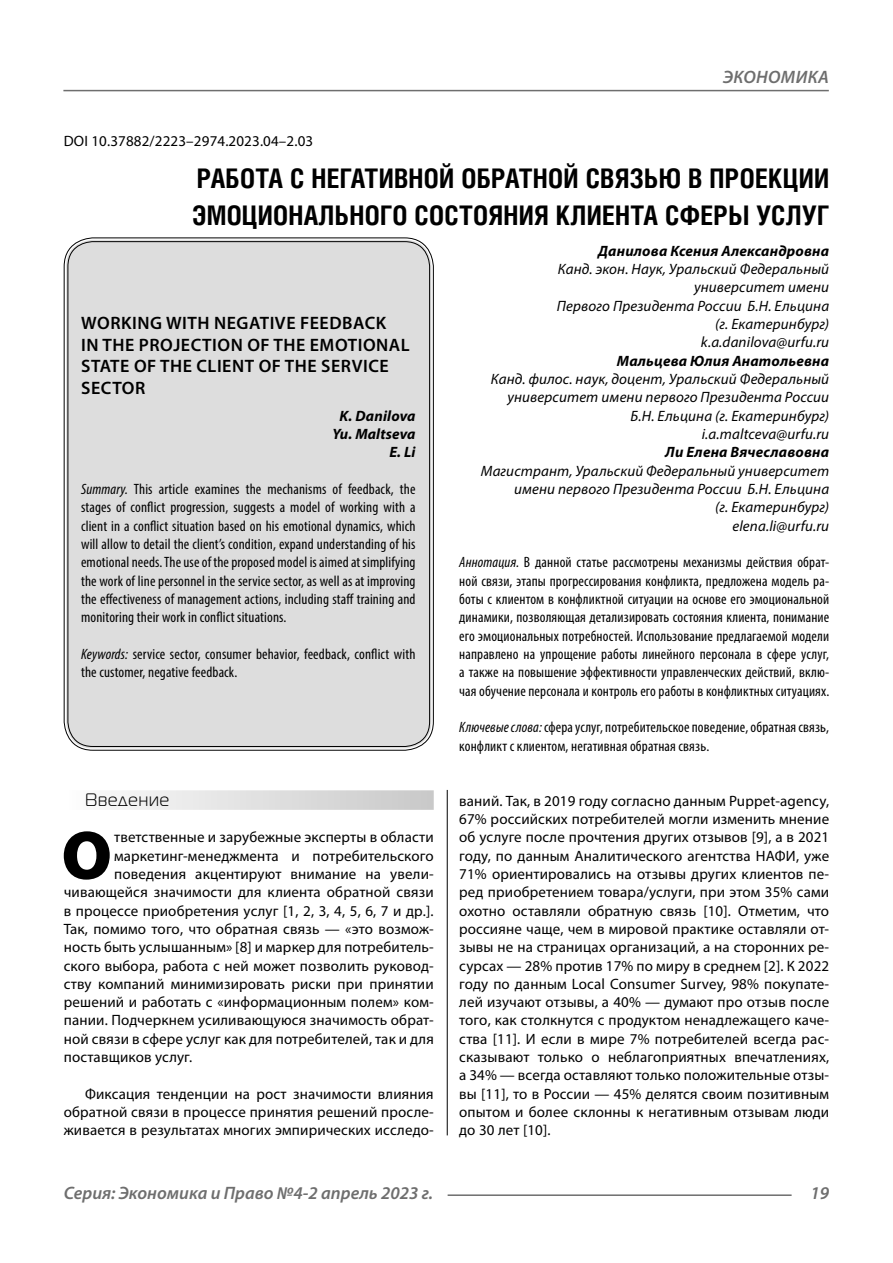
<style>
.page{position:relative;width:893px;height:1263px;background:#fff}
.page>*{position:absolute;margin:0;border:0;box-sizing:border-box;transform-origin:0 0}
.Bukvica{font:900 69.3px "Myriad Pro";color:#000}
.Header{font:700 27px/37.5px "Helios Cond C";letter-spacing:.01em;color:#000}
.Header-eng{font:600 18px/21.6px "Myriad Pro";letter-spacing:.03em;color:#000}
.t1{font:italic 600 18px "Myriad Pro";color:#6e6e6e}
.t2{font:italic 600 18px "Myriad Pro";letter-spacing:.04em;color:#6e6e6e}
.Subheader{font:18px "Magistral C";letter-spacing:.05em;color:#000}
.Normal{font:15px/18.3px "Myriad Pro";letter-spacing:.01em;color:#000;text-align:justify}
.Annotation-rus{font:condensed 15px/18.3px "Myriad Pro";letter-spacing:.01em;color:#000;text-align:justify}
.Annotation-eng{font:condensed 15px/18.3px "Myriad Pro";letter-spacing:.01em;color:#000;text-align:justify}
.Bukvica-2{font:15px "Myriad Pro";letter-spacing:.01em;color:#000}
.Author-doc{font:italic 15px/18.3px "Myriad Pro";letter-spacing:.01em;color:#000;text-align:right}
.Author{font:italic 700 15px "Myriad Pro";letter-spacing:.01em;color:#000}
.Author-email{font:italic 15px "Myriad Pro";letter-spacing:.01em;color:#000}
.DOI{font:15px "Myriad Pro";letter-spacing:.01em;color:#000}
.Author-eng{font:italic 700 15px "Myriad Pro";letter-spacing:.01em;color:#000}
.s1{font-style:italic}
</style>
<div class="page">
<hr style="left:447px;top:787px;width:1px;height:348px;background:#000">
<div style="left:43px;top:769px;width:786px;height:21px;background:#fff"></div>
<div style="left:64px;top:790px;width:370px;height:20px;background:linear-gradient(to right,#fdfdfd,#c8c8c8)"></div>
<div style="left:66px;top:240px;width:365px;height:508px;background:#ddd;border-radius:27px"></div>
<hr style="left:63px;top:90px;width:766px;height:1px;background:#6e6e6e">
<hr style="left:448px;top:1194px;width:344px;height:2px;background:#6e6e6e">
<p class="t2" style="left:723px;top:66px;width:106px">Экономика</p>
<p class="DOI" style="left:64px;top:132px;width:251px">DOI 10.37882/2223–2974.2023.04–2.03</p>
<p class="Header" style="left:192px;top:159px;width:639px">РАБОТА С НЕГАТИВНОЙ ОБРАТНОЙ СВЯЗЬЮ В ПРОЕКЦИИ<br>ЭМОЦИОНАЛЬНОГО СОСТОЯНИЯ КЛИЕНТА СФЕРЫ УСЛУГ</p>
<p class="Author" style="left:598px;top:241px;width:232px">Данилова Ксения Александровна</p>
<p class="Author-doc" style="left:558px;top:260px;width:273px">Канд. экон. Наук, Уральский Федеральный университет имени</p>
<p class="Author-doc" style="left:557px;top:296px;width:274px">Первого Президента России Б.Н. Ельцина (г. Екатеринбург)</p>
<p class="Author-email" style="left:701px;top:333px;width:130px">k.a.danilova@urfu.ru</p>
<p class="Author" style="left:617px;top:351px;width:214px">Мальцева Юлия Анатольевна</p>
<p class="Author-doc" style="left:491px;top:370px;width:340px">Канд. филос. наук, доцент, Уральский Федеральный университет имени первого Президента России<br>Б.Н. Ельцина (г. Екатеринбург)</p>
<p class="Author-email" style="left:702px;top:425px;width:129px">i.a.maltceva@urfu.ru</p>
<p class="Author" style="left:665px;top:443px;width:165px">Ли Елена Вячеславовна</p>
<p class="Author-doc" style="left:481px;top:461px;width:350px">Магистрант, Уральский Федеральный университет имени первого Президента России Б.Н. Ельцина<br>(г. Екатеринбург)</p>
<p class="Author-email" style="left:732px;top:516px;width:98px">elena.li@urfu.ru</p>
<p class="Annotation-rus" style="left:459px;top:553px;width:371px"><span class="s1">Аннотация.</span> В данной статье рассмотрены механизмы действия обрат&shy;ной связи, этапы прогрессирования конфликта, предложена модель ра&shy;боты с клиентом в конфликтной ситуации на основе его эмоциональной динамики, позволяющая детализировать состояния клиента, понимание его эмоциональных потребностей. Использование предлагаемой модели направлено на упрощение работы линейного персонала в сфере услуг, а также на повышение эффективности управленческих действий, вклю&shy;чая обучение персонала и контроль его работы в конфликтных ситуациях.</p>
<p class="Annotation-rus" style="left:459px;top:718px;width:371px"><span class="s1">Ключевые слова:</span> сфера услуг, потребительское поведение, обратная связь, конфликт с клиентом, негативная обратная связь.</p>
<p class="Subheader" style="left:85px;top:790px;width:86px">Введение</p>
<p class="Bukvica" style="left:61px;top:809px;width:52px">О</p>
<p class="Bukvica-2" style="left:114px;top:828px;width:321px">тветственные и зарубежные эксперты в области</p>
<p class="Header-eng" style="left:81px;top:312px;width:330px">WORKING WITH NEGATIVE FEEDBACK<br>IN THE PROJECTION OF THE EMOTIONAL<br>STATE OF THE CLIENT OF THE SERVICE<br>SECTOR</p>
<p class="Author-eng" style="left:339px;top:406px;width:78px">K. Danilova</p>
<p class="Author-eng" style="left:332px;top:424px;width:85px">Yu. Maltseva</p>
<p class="Author-eng" style="left:389px;top:443px;width:28px">E. Li</p>
<p class="Annotation-eng" style="left:81px;top:480px;width:336px"><span class="s1">Summary.</span> This article examines the mechanisms of feedback, the stages of conflict progression, suggests a model of working with a client in a conflict situation based on his emotional dynamics, which will allow to detail the client’s condition, expand understanding of his emotional needs. The use of the proposed model is aimed at simplifying the work of line personnel in the service sector, as well as at improving the effectiveness of management actions, including staff training and monitoring their work in conflict situations.</p>
<p class="Annotation-eng" style="left:81px;top:645px;width:336px"><span class="s1">Keywords:</span> service sector, consumer behavior, feedback, conflict with the customer, negative feedback.</p>
<p class="Normal" style="left:459px;top:791px;width:371px">ваний. Так, в 2019 году согласно данным Puppet-agency, 67% российских потребителей могли изменить мнение об услуге после прочтения других отзывов [9], а в 2021 году, по данным Аналитического агентства НАФИ, уже 71% ориентировались на отзывы других клиентов пе&shy;ред приобретением товара/услуги, при этом 35% сами охотно оставляли обратную связь [10]. Отметим, что россияне чаще, чем в мировой практике оставляли от&shy;зывы не на страницах организаций, а на сторонних ре&shy;сурсах — 28% против 17% по миру в среднем [2]. К 2022 году по данным Local Consumer Survey, 98% покупате&shy;лей изучают отзывы, а 40% — думают про отзыв после того, как столкнутся с продуктом ненадлежащего каче&shy;ства [11]. И если в мире 7% потребителей всегда рас&shy;сказывают только о неблагоприятных впечатлениях, а 34% — всегда оставляют только положительные отзы&shy;вы [11], то в России — 45% делятся своим позитивным опытом и более склонны к негативным отзывам люди до 30 лет [10].</p>
<p class="Bukvica-2" style="left:114px;top:846px;width:321px">маркетинг-менеджмента и потребительского</p>
<p class="Bukvica-2" style="left:114px;top:864px;width:321px">поведения акцентируют внимание на увели-</p>
<p class="Bukvica-2" style="left:64px;top:883px;width:371px">чивающейся значимости для клиента обратной связи</p>
<p class="Bukvica-2" style="left:64px;top:901px;width:370px">в процессе приобретения услуг [1, 2, 3, 4, 5, 6, 7 и др.].</p>
<p class="Bukvica-2" style="left:64px;top:919px;width:371px">Так, помимо того, что обратная связь — «это возмож-</p>
<p class="Bukvica-2" style="left:64px;top:938px;width:371px">ность быть услышанным» [8] и маркер для потребитель-</p>
<p class="Bukvica-2" style="left:64px;top:956px;width:371px">ского выбора, работа с ней может позволить руковод-</p>
<p class="Bukvica-2" style="left:64px;top:974px;width:371px">ству компаний минимизировать риски при принятии</p>
<p class="Bukvica-2" style="left:64px;top:993px;width:371px">решений и работать с «информационным полем» ком-</p>
<p class="Bukvica-2" style="left:64px;top:1011px;width:371px">пании. Подчеркнем усиливающуюся значимость обрат-</p>
<p class="Bukvica-2" style="left:64px;top:1029px;width:371px">ной связи в сфере услуг как для потребителей, так и для</p>
<p class="Bukvica-2" style="left:64px;top:1048px;width:129px">поставщиков услуг.</p>
<p class="Normal" style="left:64px;top:1084px;width:371px;text-indent:21px">Фиксация тенденции на рост значимости влияния обратной связи в процессе принятия решений просле&shy;живается в результатах многих эмпирических исследо-</p>
<p class="t1" style="left:64px;top:1182px;width:371px">Серия: Экономика и Право №4-2 апрель 2023 г.</p>
<p class="t1" style="left:810px;top:1182px;width:20px">19</p>
</div>
